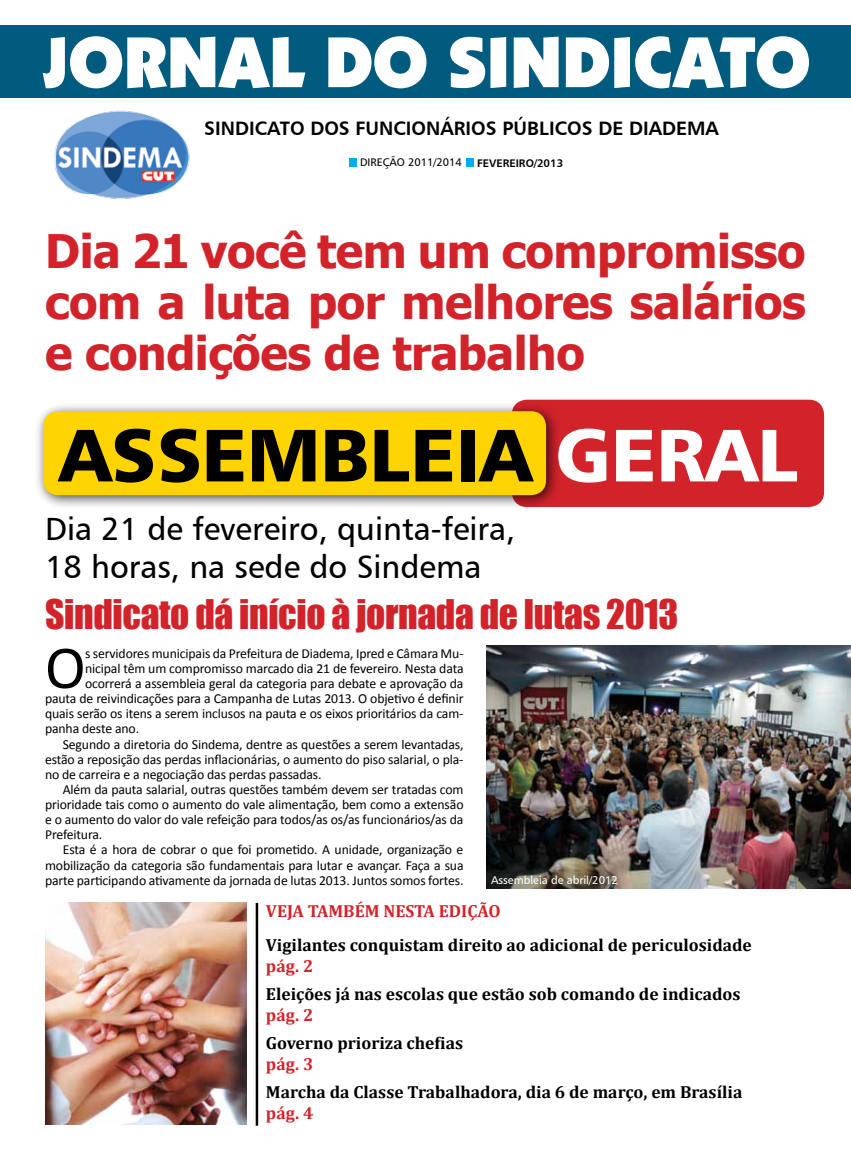
<style>
.page{position:relative;width:851px;height:1170px;background:#fff}
.page>*{position:absolute;margin:0;border:0;box-sizing:border-box;transform-origin:0 0}
.t1{font:74.12px "Humanist 777 BT Black B";color:#000}
.t2{font:900 71.62px "Kabel IT Cby BT";color:#fff}
.t3{font:61.38px "Calibri";color:#000}
.t4{font:700 46.12px/50.8px "Tahoma";letter-spacing:-.01em;color:#d2232a;text-align:justify}
.t5{font:37.5px "Impact";letter-spacing:-.01em;color:#d2232a}
.t6{font:32.12px/38.5px "Humanist 777 BT Roman B";color:#000}
.t7{font:19.38px "Humanist 777 BT Bold B";color:#000}
.t8{font:700 17.5px "Cambria";color:#000}
.t9{font:700 17.5px "Cambria";color:#d2232a}
.t10{font:13.75px "Calibri";letter-spacing:-.01em;color:#000}
.t11{font:11.25px "Humanist 777 BT Roman B";color:#fff}
.t12{font:11px "Humanist 777 BT Roman B";color:#000}
.t13{font:11px "Humanist 777 BT Bold B";color:#000}
.s1{color:#fff}
</style>
<div class="page">
<img style="left:486px;top:645px;width:364px;height:243px">
<div style="left:511px;top:399px;width:313px;height:108px;background:#d2232a;border-radius:15px"></div>
<div style="left:0;top:25px;width:850px;height:73px;background:#005b7f"></div>
<div style="left:349px;top:158px;width:8px;height:8px;background:#00aeef"></div>
<div style="left:466px;top:158px;width:8px;height:8px;background:#00aeef"></div>
<img style="left:54px;top:110px;width:136px;height:89px">
<hr style="left:256px;top:902px;width:2px;height:223px;background:#000">
<div style="left:34px;top:402px;width:526px;height:107px;background:#000;opacity:.75"></div>
<div style="left:43px;top:411px;width:503px;height:84px;background:#ffd400;border-radius:15px"></div>
<img style="left:45px;top:902px;width:202px;height:222px">
<h2 class="t2" style="left:43px;top:18px;width:768px">JORNAL DO SINDICATO</h2>
<h3 class="t7" style="left:204px;top:116px;width:516px">SINDICATO DOS FUNCIONÁRIOS PÚBLICOS DE DIADEMA</h3>
<p class="t12" style="left:360px;top:156px;width:103px">DIREÇÃO 2011/2014</p>
<p class="t13" style="left:477px;top:156px;width:27px">FEVEREIRO</p>
<p class="t13" style="left:534px;top:156px;width:31px">/2013</p>
<h3 class="t4" style="left:45px;top:223px;width:762px">Dia 21 você tem um compromisso com a luta por melhores salários e condições de trabalho</h3>
<h1 class="t1" style="left:59px;top:408px;width:741px">ASSEMBLEIA <span class="s1">GERAL</span></h1>
<h3 class="t6" style="left:45px;top:509px;width:472px">Dia 21 de fevereiro, quinta-feira,<br>18 horas, na sede do Sindema</h3>
<h3 class="t5" style="left:45px;top:585px;width:634px">Sindicato dá início à jornada de lutas 2013</h3>
<h3 class="t3" style="left:45px;top:628px;width:42px">O</h3>
<p class="t10" style="left:85px;top:644px;width:380px">s servidores municipais da Prefeitura de Diadema, Ipred e Câmara Mu-</p>
<p class="t10" style="left:85px;top:659px;width:380px">nicipal têm um compromisso marcado dia 21 de fevereiro. Nesta data</p>
<p class="t10" style="left:85px;top:674px;width:380px">ocorrerá a assembleia geral da categoria para debate e aprovação da</p>
<p class="t10" style="left:45px;top:689px;width:420px">pauta de reivindicações para a Campanha de Lutas 2013. O objetivo é definir</p>
<p class="t10" style="left:45px;top:705px;width:420px">quais serão os itens a serem inclusos na pauta e os eixos prioritários da cam-</p>
<p class="t10" style="left:45px;top:720px;width:96px">panha deste ano.</p>
<p class="t10" style="left:63px;top:735px;width:402px">Segundo a diretoria do Sindema, dentre as questões a serem levantadas,</p>
<p class="t10" style="left:45px;top:750px;width:420px">estão a reposição das perdas inflacionárias, o aumento do piso salarial, o pla-</p>
<p class="t10" style="left:45px;top:765px;width:278px">no de carreira e a negociação das perdas passadas.</p>
<p class="t10" style="left:63px;top:780px;width:402px">Além da pauta salarial, outras questões também devem ser tratadas com</p>
<p class="t10" style="left:45px;top:795px;width:420px">prioridade tais como o aumento do vale alimentação, bem como a extensão</p>
<p class="t10" style="left:45px;top:810px;width:420px">e o aumento do valor do vale refeição para todos/as os/as funcionários/as da</p>
<p class="t10" style="left:45px;top:826px;width:59px">Prefeitura.</p>
<p class="t10" style="left:63px;top:841px;width:402px">Esta é a hora de cobrar o que foi prometido. A unidade, organização e</p>
<p class="t10" style="left:45px;top:856px;width:420px">mobilização da categoria são fundamentais para lutar e avançar. Faça a sua</p>
<p class="t10" style="left:45px;top:871px;width:420px">parte participando ativamente da jornada de lutas 2013. Juntos somos fortes.</p>
<p class="t11" style="left:491px;top:872px;width:128px">Assembleia de abril/2012</p>
<p class="t9" style="left:266px;top:898px;width:236px">Veja também nesta edição</p>
<p class="t8" style="left:266px;top:932px;width:487px">Vigilantes conquistam direito ao adicional de periculosidade</p>
<p class="t9" style="left:266px;top:953px;width:49px">pág. 2</p>
<p class="t8" style="left:266px;top:981px;width:476px">Eleições já nas escolas que estão sob comando de indicados</p>
<p class="t9" style="left:266px;top:1002px;width:49px">pág. 2</p>
<p class="t8" style="left:266px;top:1030px;width:199px">Governo prioriza chefias</p>
<p class="t9" style="left:266px;top:1051px;width:49px">pág. 3</p>
<p class="t8" style="left:266px;top:1079px;width:478px">Marcha da Classe Trabalhadora, dia 6 de março, em Brasília</p>
<p class="t9" style="left:266px;top:1100px;width:49px">pág. 4</p>
</div>
